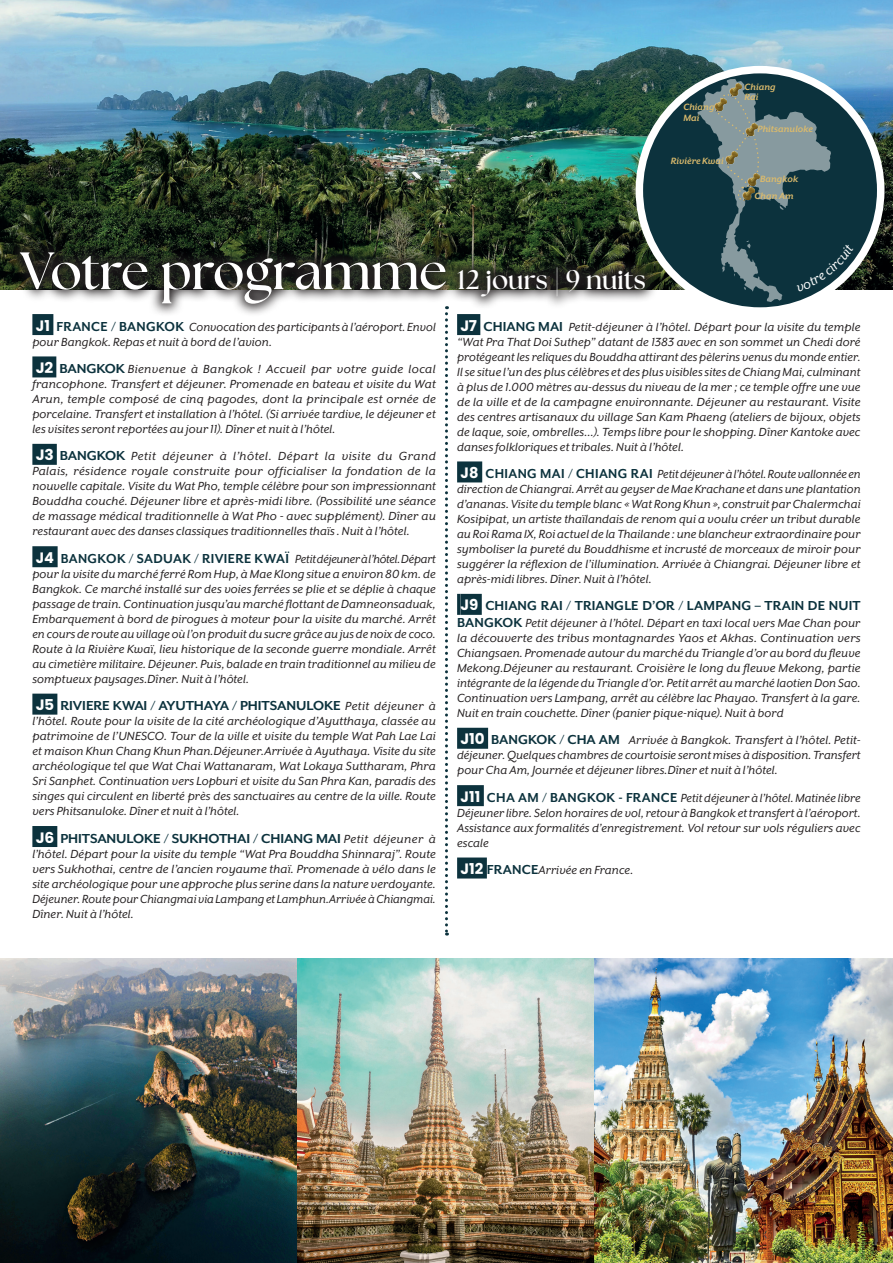
<style>
.page{position:relative;width:893px;height:1263px;background:#fff}
.page>*{position:absolute;margin:0;border:0;box-sizing:border-box;transform-origin:0 0}
.t1{font:700 52.5px "The Seasons";letter-spacing:-.015em;color:#fff}
.t2{font:700 15px "Mr Eaves XL San OT";letter-spacing:-.005em;color:#0c323d}
.t3{font:italic 13.5px/15px "Mr Eaves XL San OT";letter-spacing:.005em;color:#231f20;text-align:justify}
.t4{font:italic 700 10.5px/10.5px "Mr Eaves XL San OT";letter-spacing:.005em;color:#daba6c}
.s1{font-size:27px}
.s2{font-family:"Poppins";font-weight:700;font-style:normal;font-size:15px;color:#fff}
.s3{font-weight:700;font-style:normal;font-size:15px;color:#0c323d}
.s4{font-family:"Poppins";color:#fff}
.s5{font-weight:400;font-style:italic;font-size:13.5px;color:#231f20}
</style>
<div class="page">
<img style="left:0;top:0;width:893px;height:289px">
<svg style="left:7px;top:239px;width:651px;height:78px"></svg>
<img style="left:0;top:959px;width:893px;height:304px">
<div style="left:32px;top:314px;width:21px;height:21px;background:#0c323d"></div>
<div style="left:32px;top:356px;width:24px;height:21px;background:#0c323d"></div>
<div style="left:32px;top:444px;width:25px;height:21px;background:#0c323d"></div>
<div style="left:32px;top:546px;width:26px;height:21px;background:#0c323d"></div>
<div style="left:32px;top:694px;width:25px;height:21px;background:#0c323d"></div>
<div style="left:32px;top:826px;width:25px;height:21px;background:#0c323d"></div>
<div style="left:457px;top:314px;width:23px;height:21px;background:#0c323d"></div>
<div style="left:457px;top:461px;width:25px;height:21px;background:#0c323d"></div>
<hr style="left:457px;top:594px;width:3px;height:21px;background:#0c323d">
<div style="left:460px;top:594px;width:22px;height:21px;background:#0c323d"></div>
<div style="left:457px;top:728px;width:31px;height:21px;background:#0c323d"></div>
<div style="left:457px;top:785px;width:27px;height:21px;background:#0c323d"></div>
<div style="left:457px;top:857px;width:30px;height:21px;background:#0c323d"></div>
<svg style="left:445px;top:306px;width:3px;height:629px"></svg>
<div style="left:639px;top:70px;width:242px;height:241px;background:#0c323d;border-radius:50%"></div>
<div style="left:636px;top:66px;width:248px;height:249px;border:8px solid #fff;border-radius:50%"></div>
<svg style="left:697px;top:79px;width:157px;height:223px"></svg>
<p class="t4" style="left:683px;top:102px;width:33px">Chiang<br>Mai</p>
<p class="t4" style="left:671px;top:156px;width:55px">Rivière Kwai</p>
<p class="t4" style="left:745px;top:81px;width:33px">Chiang<br>Rai</p>
<p class="t4" style="left:757px;top:124px;width:57px">Phitsanuloke</p>
<p class="t4" style="left:760px;top:174px;width:40px">Bangkok</p>
<p class="t4" style="left:755px;top:190px;width:40px">ChanAm</p>
<h1 class="t1" style="left:20px;top:236px;width:627px">Votre programme <span class="s1">12 jours | 9 nuits</span></h1>
<p class="t3" style="left:32px;top:319px;width:405px"><span class="s2">J1</span> <span class="s3">FRANCE / BANGKOK</span> Convocation des participants à l’aéroport. Envol pour Bangkok. Repas et nuit à bord de l’avion.</p>
<p class="t3" style="left:32px;top:361px;width:405px"><span class="s2">J2</span> <span class="s3">BANGKOK</span> Bienvenue à Bangkok ! Accueil par votre guide local francophone. Transfert et déjeuner. Promenade en bateau et visite du Wat Arun, temple composé de cinq pagodes, dont la principale est ornée de porcelaine. Transfert et installation à l’hôtel. (Si arrivée tardive, le déjeuner et les visites seront reportées au jour11). Dîner et nuit à l’hôtel.</p>
<p class="t3" style="left:32px;top:449px;width:405px"><span class="s2">J3</span> <span class="s3">BANGKOK</span> Petit déjeuner à l’hôtel. Départ la visite du Grand Palais, résidence royale construite pour officialiser la fondation de la nouvelle capitale. Visite du Wat Pho, temple célèbre pour son impressionnant Bouddha couché. Déjeuner libre et après-midi libre. (Possibilité une séance de massage médical traditionnelle à Wat Pho - avec supplément). Dîner au restaurant avec des danses classiques traditionnelles thaïs . Nuit à l’hôtel.</p>
<p class="t3" style="left:32px;top:551px;width:405px"><span class="s2">J4</span> <span class="s3">BANGKOK / SADUAK / RIVIERE KWAÏ</span> Petit déjeuner à l’hôtel. Départ pour la visite dumarché ferré Rom Hup, à Mae Klong situe a environ 80 km. de Bangkok. Ce marché installé sur des voies ferrées se plie et se déplie à chaque passage de train. Continuation jusqu’aumarché flottant de Damneonsaduak, Embarquement à bord de pirogues à moteur pour la visite du marché. Arrêt en cours de route au village où l’on produit du sucre grâce au jus de noix de coco.<br>Route à la Rivière Kwaï, lieu historique de la seconde guerre mondiale. Arrêt au cimetièremilitaire. Déjeuner. Puis, balade en train traditionnel aumilieu de somptueux paysages.Dîner. Nuit à l’hôtel.</p>
<p class="t2" style="left:36px;top:697px;width:402px"><span class="s4">J5</span> RIVIERE KWAI / AYUTHAYA / PHITSANULOKE <span class="s5">Petit déjeuner à</span></p>
<p class="t3" style="left:32px;top:714px;width:405px">l’hôtel. Route pour la visite de la cité archéologique d’Ayutthaya, classée au patrimoine de l’UNESCO. Tour de la ville et visite du temple Wat Pah Lae Lai et maison Khun Chang Khun Phan.Déjeuner.Arrivée à Ayuthaya. Visite du site archéologique tel que Wat Chai Wattanaram, Wat Lokaya Suttharam, Phra Sri Sanphet. Continuation vers Lopburi et visite du San Phra Kan, paradis des singes qui circulent en liberté près des sanctuaires au centre de la ville. Route vers Phitsanuloke. Dîner et nuit à l’hôtel.</p>
<p class="t2" style="left:36px;top:830px;width:402px"><span class="s4">J6</span> PHITSANULOKE / SUKHOTHAI / CHIANG MAI <span class="s5">Petit déjeuner à</span></p>
<p class="t3" style="left:32px;top:846px;width:405px">l’hôtel. Départ pour la visite du temple “Wat Pra Bouddha Shinnaraj”. Route vers Sukhothai, centre de l’ancien royaume thaï. Promenade à vélo dans le site archéologique pour une approche plus serine dans la nature verdoyante.<br>Déjeuner. Route pour Chiangmai via Lampang et Lamphun.Arrivée à Chiangmai.<br>Dîner. Nuit à l’hôtel.</p>
<p class="t3" style="left:457px;top:319px;width:405px"><span class="s2">J7</span> <span class="s3">CHIANG MAI</span> Petit-déjeuner à l’hôtel. Départ pour la visite du temple “Wat Pra That Doi Suthep” datant de 1383 avec en son sommet un Chedi doré protégeant les reliques du Bouddha attirant des pèlerins venus dumonde entier.<br>Il se situe l’un des plus célèbres et des plus visibles sites de Chiang Mai, culminant à plus de 1.000 mètres au-dessus du niveau de la mer ; ce temple offre une vue de la ville et de la campagne environnante. Déjeuner au restaurant. Visite des centres artisanaux du village San Kam Phaeng (ateliers de bijoux, objets de laque, soie, ombrelles…). Temps libre pour le shopping. Dîner Kantoke avec danses folkloriques et tribales. Nuit à l’hôtel.</p>
<p class="t3" style="left:457px;top:466px;width:405px"><span class="s2">J8</span> <span class="s3">CHIANG MAI / CHIANG RAI</span> Petit déjeuner à l’hôtel. Route vallonnée en direction de Chiangrai. Arrêt au geyser de Mae Krachane et dans une plantation d’ananas. Visite du temple blanc «Wat Rong Khun », construit par Chalermchai Kosipipat, un artiste thaïlandais de renom qui a voulu créer un tribut durable au Roi Rama IX, Roi actuel de la Thailande : une blancheur extraordinaire pour symboliser la pureté du Bouddhisme et incrusté de morceaux de miroir pour suggérer la réflexion de l’illumination. Arrivée à Chiangrai. Déjeuner libre et après-midi libres. Dîner. Nuit à l’hôtel.</p>
<p class="t2" style="left:460px;top:597px;width:401px"><span class="s4">J9</span> CHIANG RAI / TRIANGLE D’OR / LAMPANG – TRAIN DE NUIT</p>
<p class="t3" style="left:457px;top:615px;width:405px"><span class="s3">BANGKOK</span> Petit déjeuner à l’hôtel. Départ en taxi local vers Mae Chan pour la découverte des tribus montagnardes Yaos et Akhas. Continuation vers Chiangsaen. Promenade autour dumarché du Triangle d’or au bord du fleuve Mekong.Déjeuner au restaurant. Croisière le long du fleuve Mekong, partie intégrante de la légende du Triangle d’or. Petit arrêt aumarché laotien Don Sao.<br>Continuation vers Lampang, arrêt au célèbre lac Phayao. Transfert à la gare.<br>Nuit en train couchette. Dîner(panier pique-nique). Nuit à bord</p>
<p class="t3" style="left:457px;top:733px;width:405px"><span class="s2">J10</span> <span class="s3">BANGKOK / CHA AM</span> Arrivée à Bangkok. Transfert à l’hôtel. Petit&shy;déjeuner. Quelques chambres de courtoisie serontmises à disposition. Transfert pour Cha Am, Journée et déjeuner libres.Dîner et nuit à l’hôtel.</p>
<p class="t3" style="left:457px;top:790px;width:405px"><span class="s2">J11</span> <span class="s3">CHA AM / BANGKOK - FRANCE</span> Petit déjeuner à l’hôtel. Matinée libre Déjeuner libre. Selon horaires de vol, retour à Bangkok et transfert à l’aéroport.<br>Assistance aux formalités d’enregistrement. Vol retour sur vols réguliers avec escale</p>
<p class="t3" style="left:460px;top:862px;width:174px"><span class="s2">J12</span> <span class="s3">FRANCE</span>Arrivée en France.</p>
</div>
